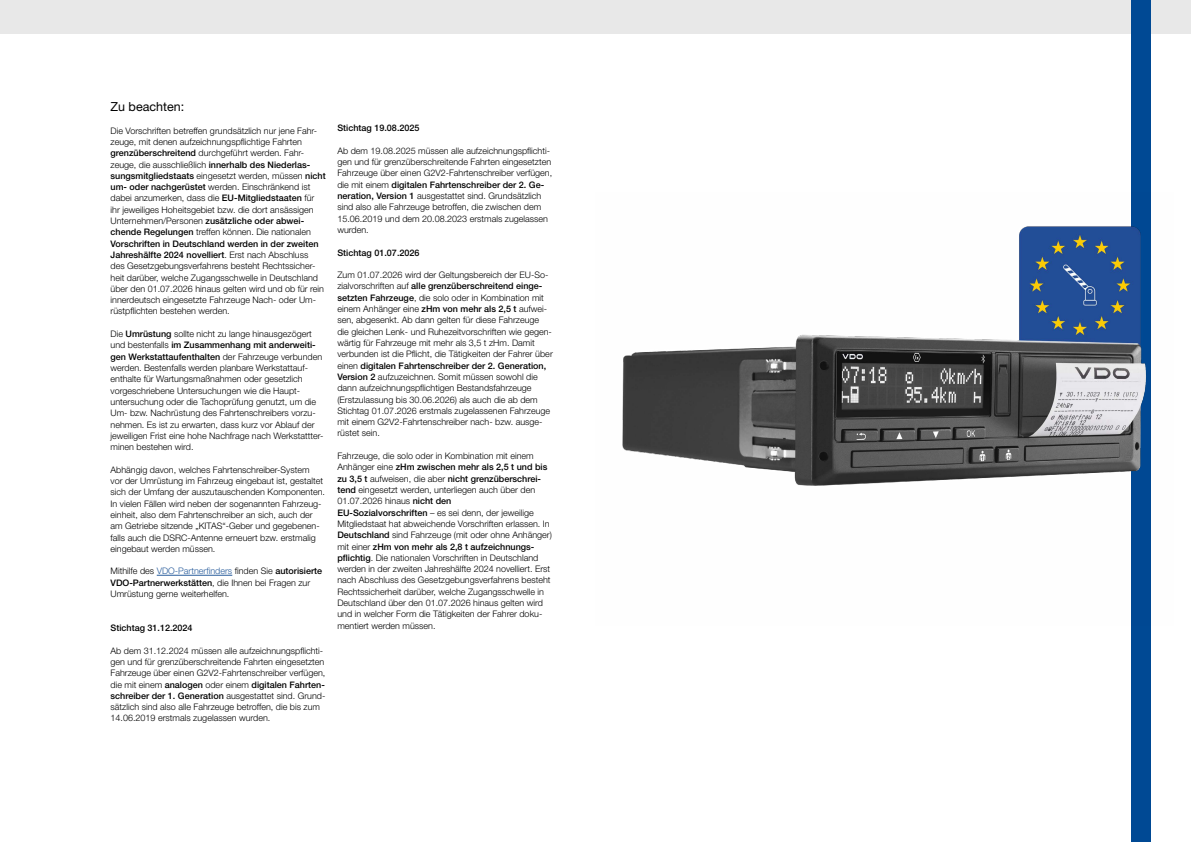
<style>
.page{position:relative;width:1191px;height:842px;background:#fff}
.page>*{position:absolute;margin:0;border:0;box-sizing:border-box;transform-origin:0 0}
.t1{font:12.5px "Helvetica Neue LT Std";color:#000}
.t2{font:300 9px/11.3px "Helvetica Neue LT Std";color:#000}
.t3{font:500 9px "Helvetica Neue LT Std";color:#000}
.s1{font-weight:500}
.s2{color:#275b9b}
</style>
<div class="page">
<div style="left:0;top:0;width:1191px;height:34px;background:#e8e8e8"></div>
<div style="left:1131px;top:0;width:20px;height:842px;background:#004994"></div>
<hr style="left:157px;top:575px;width:75px;height:1px;background:#275b9b">
<img style="left:622px;top:226px;width:524px;height:260px">
<h1 class="t1" style="left:111px;top:99px;width:75px">Zu beachten:</h1>
<p class="t2" style="left:111px;top:125px;width:217px">Die Vorschriften betreffen grundsätzlich nur jene Fahr&shy;zeuge, mit denen aufzeichnungspflichtige Fahrten <span class="s1">grenzüberschreitend</span> durchgeführt werden. Fahr&shy;zeuge, die ausschließlich <span class="s1">innerhalb des Niederlas&shy;sungsmitgliedstaats</span> eingesetzt werden, müssen <span class="s1">nicht um- oder nachgerüstet</span> werden. Einschränkend ist dabei anzumerken, dass die <span class="s1">EU-Mitgliedstaaten</span> für ihr jeweiliges Hoheitsgebiet bzw. die dort ansässigen Unternehmen/Personen <span class="s1">zusätzliche oder abwei&shy;chende Regelungen</span> treffen können. Die nationalen <span class="s1">Vorschriften in Deutschland werden in der zweiten Jahreshälfte 2024 novelliert</span>. Erst nach Abschluss<br>des Gesetzgebungsverfahrens besteht Rechtssicher&shy;heit darüber, welche Zugangsschwelle in Deutschland über den 01.07.2026 hinaus gelten wird und ob für rein innerdeutsch eingesetzte Fahrzeuge Nach- oder Um&shy;rüstpflichten bestehen werden.</p>
<p class="t2" style="left:111px;top:328px;width:214px">Die <span class="s1">Umrüstung</span> sollte nicht zu lange hinausgezögert und bestenfalls <span class="s1">im Zusammenhang mit anderweiti&shy;gen Werkstattaufenthalten</span> der Fahrzeuge verbunden werden. Bestenfalls werden planbare Werkstattauf&shy;enthalte für Wartungsmaßnahmen oder gesetzlich vorgeschriebene Untersuchungen wie die Haupt&shy;untersuchung oder die Tachoprüfung genutzt, um die Um- bzw. Nachrüstung des Fahrtenschreibers vorzu&shy;nehmen. Es ist zu erwarten, dass kurz vor Ablauf der jeweiligen Frist eine hohe Nachfrage nach Werkstattter&shy;minen bestehen wird.</p>
<p class="t2" style="left:111px;top:464px;width:216px">Abhängig davon, welches Fahrtenschreiber-System<br>vor der Umrüstung im Fahrzeug eingebaut ist, gestaltet sich der Umfang der auszutauschenden Komponenten.<br>In vielen Fällen wird neben der sogenannten Fahrzeug&shy;einheit, also dem Fahrtenschreiber an sich, auch der am Getriebe sitzende „KITAS“-Geber und gegebenen&shy;falls auch die DSRC-Antenne erneuert bzw. erstmalig eingebaut werden müssen.</p>
<p class="t2" style="left:111px;top:565px;width:213px">Mithilfe des <span class="s2">VDO-Partnerfinders</span> finden Sie <span class="s1">autorisierte<br>VDO-Partnerwerkstätten</span>, die Ihnen bei Fragen zur<br>Umrüstung gerne weiterhelfen.</p>
<p class="t3" style="left:111px;top:622px;width:84px">Stichtag 31.12.2024</p>
<p class="t2" style="left:111px;top:644px;width:216px">Ab dem 31.12.2024 müssen alle aufzeichnungspflichti&shy;gen und für grenzüberschreitende Fahrten eingesetzten Fahrzeuge über einen G2V2-Fahrtenschreiber verfügen, die mit einem <span class="s1">analogen</span> oder einem <span class="s1">digitalen Fahrten&shy;schreiber der 1. Generation</span> ausgestattet sind. Grund&shy;sätzlich sind also alle Fahrzeuge betroffen, die bis zum 14.06.2019 erstmals zugelassen wurden.</p>
<p class="t3" style="left:337px;top:123px;width:84px">Stichtag 19.08.2025</p>
<p class="t2" style="left:337px;top:145px;width:216px">Ab dem 19.08.2025 müssen alle aufzeichnungspflichti&shy;gen und für grenzüberschreitende Fahrten eingesetzten Fahrzeuge über einen G2V2-Fahrtenschreiber verfügen, die mit einem <span class="s1">digitalen Fahrtenschreiber der 2. Ge&shy;neration, Version 1</span> ausgestattet sind. Grundsätzlich sind also alle Fahrzeuge betroffen, die zwischen dem 15.06.2019 und dem 20.08.2023 erstmals zugelassen wurden.</p>
<p class="t3" style="left:337px;top:247px;width:84px">Stichtag 01.07.2026</p>
<p class="t2" style="left:337px;top:269px;width:217px">Zum 01.07.2026 wird der Geltungsbereich der EU-So&shy;zialvorschriften auf <span class="s1">alle grenzüberschreitend einge&shy;setzten Fahrzeuge</span>, die solo oder in Kombination mit einem Anhänger eine <span class="s1">zHm von mehr als 2,5 t</span> aufwei&shy;sen, abgesenkt. Ab dann gelten für diese Fahrzeuge die gleichen Lenk- und Ruhezeitvorschriften wie gegen&shy;wärtig für Fahrzeuge mit mehr als 3,5 t zHm. Damit verbunden ist die Pflicht, die Tätigkeiten der Fahrer über einen <span class="s1">digitalen Fahrtenschreiber der 2. Generation, Version 2</span> aufzuzeichnen. Somit müssen sowohl die dann aufzeichnungspflichtigen Bestandsfahrzeuge (Erstzulassung bis 30.06.2026) als auch die ab dem Stichtag 01.07.2026 erstmals zugelassenen Fahrzeuge mit einem G2V2-Fahrtenschreiber nach- bzw. ausge&shy;rüstet sein.</p>
<p class="t2" style="left:337px;top:450px;width:216px">Fahrzeuge, die solo oder in Kombination mit einem Anhänger eine <span class="s1">zHm zwischen mehr als 2,5 t und bis zu 3,5 t</span> aufweisen, die aber <span class="s1">nicht grenzüberschrei&shy;tend</span> eingesetzt werden, unterliegen auch über den 01.07.2026 hinaus <span class="s1">nicht den<br>EU-Sozialvorschriften</span> – es sei denn, der jeweilige Mitgliedstaat hat abweichende Vorschriften erlassen. In <span class="s1">Deutschland</span> sind Fahrzeuge (mit oder ohne Anhänger) mit einer <span class="s1">zHm von mehr als 2,8 t aufzeichnungs&shy;pflichtig</span>. Die nationalen Vorschriften in Deutschland werden in der zweiten Jahreshälfte 2024 novelliert. Erst nach Abschluss des Gesetzgebungsverfahrens besteht Rechtssicherheit darüber, welche Zugangsschwelle in Deutschland über den 01.07.2026 hinaus gelten wird und in welcher Form die Tätigkeiten der Fahrer doku&shy;mentiert werden müssen.</p>
</div>
